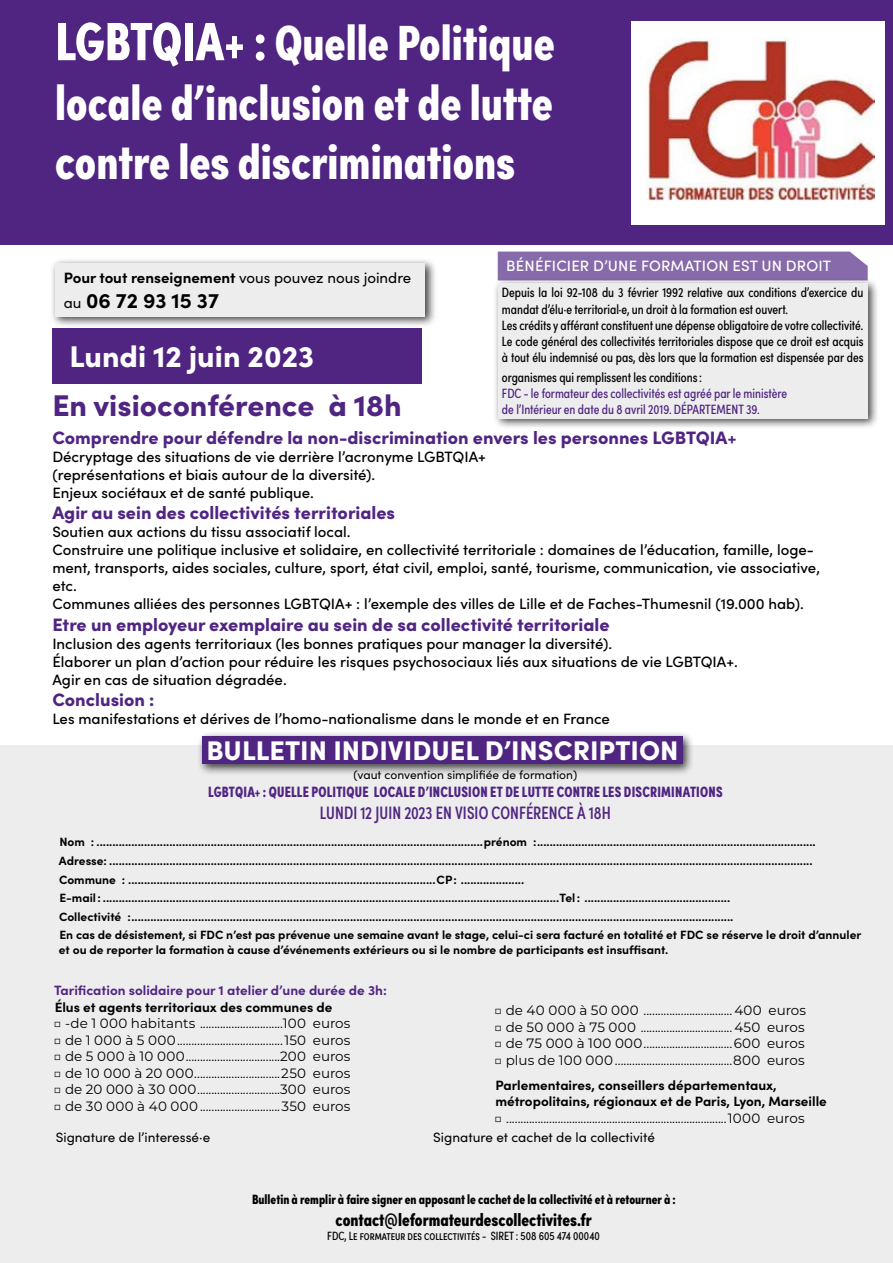
<style>
.page{position:relative;width:893px;height:1263px;background:#fff}
.page>*{position:absolute;margin:0;border:0;box-sizing:border-box;transform-origin:0 0}
.t1{font:900 49.5px/59.4px "Sofia Pro Condensed";color:#fff;text-align:justify}
.t2{font:900 30px "Sofia Pro";color:#502582}
.t3{font:900 30px "Sofia Pro";color:#fff}
.t4{font:900 27px "Sofia Pro";color:#fff}
.t5{font:700 21px "Sofia Pro";color:#000}
.t6{font:900 18px "Sofia Pro";color:#502582}
.t7{font:900 18px "Sofia Pro Condensed";color:#000}
.t8{font:500 18px "Sofia Pro Condensed";letter-spacing:.005em;color:#502582;scale:.96 1}
.t9{font:500 15px/18px "Sofia Pro";color:#000}
.t10{font:900 15px "Sofia Pro Condensed";letter-spacing:.015em;color:#502582;scale:.96 1}
.t11{font:700 15px "Sofia Pro";color:#000}
.t12{font:500 15px "Sofia Pro";letter-spacing:.01em;color:#fff}
.t13{font:13.5px "Montserrat";letter-spacing:.01em;color:#000}
.t14{font:13.5px/16.2px "Sofia Pro Condensed";color:#000}
.t15{font:700 13.5px/16.5px "Sofia Pro";color:#000}
.t16{font:13.5px/16.2px "Sofia Pro Condensed";color:#502582}
.t17{font:900 13.5px "Sofia Pro Condensed";color:#000}
.t18{font:13.5px "Sofia Pro";color:#000}
.t19{font:700 13.5px "Sofia Pro";color:#502582}
.t20{font:700 12px/18.6px "Sofia Pro";color:#000}
.t21{font:12px "Sofia Pro Condensed";color:#000}
.t22{font:12px "Sofia Pro";color:#000}
.s1{font-size:54px}
.s2{font-weight:400}
.s3{font-weight:400;font-size:15px}
</style>
<div class="page">
<div style="left:0;top:0;width:893px;height:244px;background:#502582"></div>
<div style="left:52px;top:328px;width:370px;height:56px;background:#502582"></div>
<div style="left:50px;top:257px;width:387px;height:71px;background:#000;opacity:.75"></div>
<div style="left:55px;top:263px;width:370px;height:54px;background:#ededed"></div>
<div style="left:498px;top:252px;width:370px;height:25px;background:#876aa9"></div>
<div style="left:493px;top:277px;width:387px;height:152px;background:#000;opacity:.75"></div>
<div style="left:498px;top:283px;width:370px;height:136px;background:#ededed"></div>
<div style="left:0;top:745px;width:893px;height:249px;background:#ededed"></div>
<div style="left:197px;top:730px;width:497px;height:45px;background:#000;opacity:.75"></div>
<div style="left:202px;top:736px;width:481px;height:28px;background:#502582"></div>
<div style="left:631px;top:21px;width:253px;height:203px;background:#fff"></div>
<img style="left:646px;top:38px;width:228px;height:163px">
<div style="left:0;top:985px;width:893px;height:160px;background:#ededed"></div>
<div style="left:0;top:1132px;width:893px;height:131px;background:#ededed"></div>
<h1 class="t1" style="left:55px;top:9px;width:501px"><span class="s1">LGBTQIA+ :</span> Quelle Politique locale d’inclusion et de lutte contre les discriminations</h1>
<p class="t12" style="left:506px;top:255px;width:326px">BÉNÉFICIER D’UNE FORMATION EST UN DROIT</p>
<p class="t14" style="left:502px;top:284px;width:363px">Depuis la loi 92-108 du 3 février 1992 relative aux conditions d’exercice du mandat d’élu·e territorial·e, un droit à la formation est ouvert.<br>Les crédits y afférant constituent une dépense obligatoire de votre collectivité.<br>Le code général des collectivités territoriales dispose que ce droit est acquis à tout élu indemnisé ou pas, dès lors que la formation est dispensée par des</p>
<p class="t14" style="left:502px;top:368px;width:201px">organismes qui remplissent les conditions:</p>
<p class="t16" style="left:502px;top:385px;width:287px">FDC - le formateur des collectivités est agréé par le ministère de l’Intérieur en date du 8 avril 2019. DÉPARTEMENT 39.</p>
<p class="t11" style="left:64px;top:266px;width:349px">Pour tout renseignement <span class="s2">vous pouvez nous joindre</span></p>
<h3 class="t5" style="left:64px;top:284px;width:157px"><span class="s3">au</span> 06 72 93 15 37</h3>
<h2 class="t3" style="left:69px;top:333px;width:246px">Lundi 12 juin 2023</h2>
<h2 class="t2" style="left:52px;top:382px;width:351px">En visioconférence à 18h</h2>
<h3 class="t6" style="left:52px;top:423px;width:686px">Comprendre pour défendre la non-discrimination envers les personnes LGBTQIA+</h3>
<p class="t9" style="left:52px;top:446px;width:435px">Décryptage des situations de vie derrière l’acronyme LGBTQIA+ (représentations et biais autour de la diversité).<br>Enjeux sociétaux et de santé publique.</p>
<h3 class="t6" style="left:52px;top:499px;width:344px">Agir au sein des collectivités territoriales</h3>
<p class="t9" style="left:52px;top:522px;width:769px">Soutien aux actions du tissu associatif local.<br>Construire une politique inclusive et solidaire, en collectivité territoriale : domaines de l’éducation, famille, loge&shy;ment, transports, aides sociales, culture, sport, état civil, emploi, santé, tourisme, communication, vie associative, etc.<br>Communes alliées des personnes LGBTQIA+ : l’exemple des villes de Lille et de Faches-Thumesnil (19.000 hab).</p>
<h3 class="t6" style="left:52px;top:610px;width:559px">Etre un employeur exemplaire au sein de sa collectivité territoriale</h3>
<p class="t9" style="left:52px;top:634px;width:687px">Inclusion des agents territoriaux (les bonnes pratiques pour manager la diversité).<br>Élaborer un plan d’action pour réduire les risques psychosociaux liés aux situations de vie LGBTQIA+.<br>Agir en cas de situation dégradée.</p>
<h3 class="t6" style="left:52px;top:686px;width:104px">Conclusion :</h3>
<p class="t9" style="left:52px;top:709px;width:559px">Les manifestations et dérives de l’homo-nationalisme dans le monde et en France</p>
<h3 class="t4" style="left:206px;top:729px;width:474px">BULLETIN INDIVIDUEL D’INSCRIPTION</h3>
<p class="t22" style="left:354px;top:766px;width:225px">(vaut convention simplifiée de formation)</p>
<p class="t10" style="left:208px;top:780px;width:537px">LGBTQIA+: QUELLE POLITIQUE LOCALE D’INCLUSION ET DE LUTTE CONTRE LES DISCRIMINATIONS</p>
<h3 class="t8" style="left:320px;top:799px;width:305px">LUNDI 12 JUIN 2023 EN VISIO CONFÉRENCE À 18H</h3>
<p class="t20" style="left:59px;top:832px;width:804px">Nom : ..........................................................................................................................prénom :........................................................................................<br>Adresse: ..............................................................................................................................................................................................................................<br>Commune : .................................................................................................CP: ....................<br>E-mail: ................................................................................................................................................Tel: ..............................................<br>Collectivité :..............................................................................................................................................................................................<br>En cas de désistement, si FDC n’est pas prévenue une semaine avant le stage, celui-ci sera facturé en totalité et FDC se réserve le droit d’annuler</p>
<p class="t20" style="left:59px;top:939px;width:611px">et ou de reporter la formation à cause d’événements extérieurs ou si le nombre de participants est insuffisant.</p>
<p class="t19" style="left:54px;top:980px;width:334px">Tarification solidaire pour 1 atelier d’une durée de 3h:</p>
<p class="t15" style="left:55px;top:998px;width:279px">Élus et agents territoriaux des communes de</p>
<p class="t13" style="left:53px;top:1014px;width:299px">□ -de 1 000 habitants .............................100 euros</p>
<p class="t13" style="left:53px;top:1031px;width:299px">□ de 1 000 à 5 000.....................................150 euros</p>
<p class="t13" style="left:53px;top:1047px;width:299px">□ de 5 000 à 10 000.................................200 euros</p>
<p class="t13" style="left:53px;top:1064px;width:299px">□ de 10 000 à 20 000..............................250 euros</p>
<p class="t13" style="left:53px;top:1080px;width:299px">□ de 20 000 à 30 000.............................300 euros</p>
<p class="t13" style="left:53px;top:1097px;width:299px">□ de 30 000 à 40 000............................350 euros</p>
<p class="t13" style="left:494px;top:1001px;width:314px">□ de 40 000 à 50 000 ...............................400 euros</p>
<p class="t13" style="left:494px;top:1017px;width:312px">□ de 50 000 à 75 000 ................................ 450 euros</p>
<p class="t13" style="left:494px;top:1034px;width:312px">□ de 75 000 à 100 000...............................600 euros</p>
<p class="t13" style="left:494px;top:1050px;width:312px">□ plus de 100 000.........................................800 euros</p>
<p class="t15" style="left:495px;top:1075px;width:333px">Parlementaires, conseillers départementaux, métropolitains, régionaux et de Paris, Lyon, Marseille</p>
<p class="t13" style="left:494px;top:1108px;width:312px">□ .............................................................................1000 euros</p>
<p class="t18" style="left:56px;top:1127px;width:156px">Signature de l’interessé·e</p>
<p class="t18" style="left:433px;top:1127px;width:223px">Signature et cachet de la collectivité</p>
<p class="t17" style="left:252px;top:1189px;width:425px">Bulletin à remplir à faire signer en apposant le cachet de la collectivité et à retourner à :</p>
<h3 class="t7" style="left:335px;top:1205px;width:258px">contact@leformateurdescollectivites.fr</h3>
<p class="t21" style="left:327px;top:1227px;width:274px">FDC, Le formateur des collectivités - SIRET : 508 605 474 00040</p>
</div>
